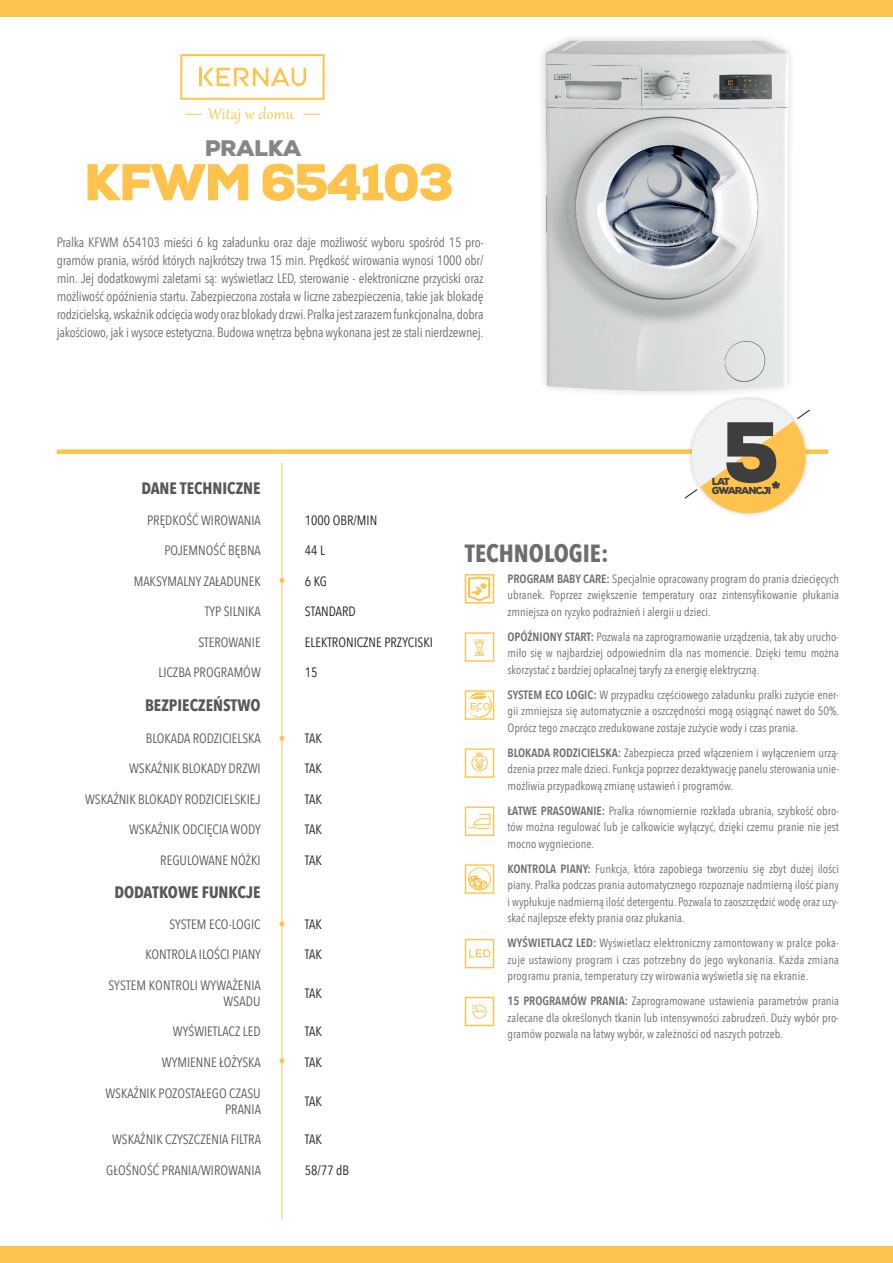
<style>
.page{position:relative;width:893px;height:1263px;background:#fff}
.page>*{position:absolute;margin:0;border:0;box-sizing:border-box;transform-origin:0 0}
.t1{font:900 85.95px "Nexa";color:#3e3e3f}
.t2{font:900 51.6px "Nexa";letter-spacing:-.04em;color:#fec34d}
.t3{font:700 24.75px "Avenir Next Condensed";color:#6c6d70}
.t4{font:900 22.5px "Nexa";letter-spacing:-.015em;color:#848689}
.t5{font:18.9px "Gabriola";letter-spacing:.02em;color:#fec34d}
.t6{font:700 16.5px "Avenir Next Condensed";color:#57585a}
.t7{font:13.5px/18px "Avenir Next Condensed";letter-spacing:-.015em;color:#6c6d70;text-align:justify}
.t8{font:13.5px/16.2px "Avenir Next Condensed";color:#57585a;text-align:right}
.t9{font:13.5px "Avenir Next Condensed";color:#231f20}
.t10{font:12px/16.5px "Avenir Next Condensed";color:#6c6d70;text-align:justify}
.t11{font:900 10.05px/8.2px "Nexa";letter-spacing:-.1em;color:#3e3e3f}
.s1{font-weight:600}
</style>
<div class="page">
<div style="left:0;top:0;width:893px;height:16px;background:#fec34d"></div>
<svg style="left:180px;top:54px;width:145px;height:46px"></svg>
<svg style="left:185px;top:114px;width:17px;height:1px"></svg>
<svg style="left:303px;top:114px;width:17px;height:1px"></svg>
<svg style="left:279px;top:578px;width:5px;height:5px"></svg>
<svg style="left:279px;top:1058px;width:5px;height:5px"></svg>
<div style="left:57px;top:449px;width:771px;height:5px;background:#fec34d"></div>
<div style="left:537px;top:32px;width:259px;height:366px;background:#fafafa"></div>
<img style="left:545px;top:40px;width:245px;height:350px">
<hr style="left:282px;top:463px;width:1px;height:757px;background:#fec34d">
<div style="left:680px;top:395px;width:134px;height:123px;background:#231f20;opacity:.2"></div>
<svg style="left:685px;top:399px;width:125px;height:114px"></svg>
<svg style="left:279px;top:736px;width:5px;height:5px"></svg>
<svg style="left:279px;top:922px;width:5px;height:5px"></svg>
<div style="left:0;top:1247px;width:893px;height:16px;background:#fec34d"></div>
<svg style="left:465px;top:574px;width:29px;height:29px"></svg>
<svg style="left:465px;top:939px;width:29px;height:29px"></svg>
<svg style="left:465px;top:690px;width:29px;height:30px"></svg>
<svg style="left:465px;top:632px;width:29px;height:30px"></svg>
<svg style="left:465px;top:806px;width:29px;height:30px"></svg>
<svg style="left:465px;top:748px;width:29px;height:30px"></svg>
<svg style="left:465px;top:864px;width:29px;height:30px"></svg>
<svg style="left:465px;top:997px;width:29px;height:29px"></svg>
<h3 class="t5" style="left:208px;top:106px;width:87px">Witaj w domu</h3>
<h3 class="t4" style="left:205px;top:134px;width:98px">PRALKA</h3>
<h2 class="t2" style="left:84px;top:149px;width:372px">KFWM 654103</h2>
<p class="t7" style="left:57px;top:233px;width:428px">Pralka KFWM 654103 mieści 6 kg załadunku oraz daje możliwość wyboru spośród 15 pro&shy;gramów prania, wśród których najkrótszy trwa 15 min. Prędkość wirowania wynosi 1000 obr/ min. Jej dodatkowymi zaletami są: wyświetlacz LED, sterowanie - elektroniczne przyciski oraz możliwość opóźnienia startu. Zabezpieczona została w liczne zabezpieczenia, takie jak blokadę rodzicielską, wskaźnik odcięcia wody oraz blokady drzwi. Pralka jest zarazem funkcjonalna, dobra jakościowo, jak i wysoce estetyczna. Budowa wnętrza bębna wykonana jest ze stali nierdzewnej.</p>
<h3 class="t6" style="left:141px;top:478px;width:121px">DANE TECHNICZNE</h3>
<p class="t8" style="left:147px;top:511px;width:115px">PRĘDKOŚĆ WIROWANIA</p>
<p class="t9" style="left:305px;top:508px;width:74px">1000 OBR/MIN</p>
<p class="t8" style="left:164px;top:542px;width:98px">POJEMNOŚĆ BĘBNA</p>
<p class="t9" style="left:305px;top:539px;width:22px">44 L</p>
<p class="t8" style="left:134px;top:572px;width:129px">MAKSYMALNY ZAŁADUNEK</p>
<p class="t9" style="left:305px;top:569px;width:24px">6 KG</p>
<p class="t8" style="left:205px;top:603px;width:58px">TYP SILNIKA</p>
<p class="t9" style="left:305px;top:600px;width:52px">STANDARD</p>
<p class="t8" style="left:198px;top:633px;width:64px">STEROWANIE</p>
<p class="t9" style="left:305px;top:630px;width:130px">ELEKTRONICZNE PRZYCISKI</p>
<p class="t8" style="left:159px;top:664px;width:104px">LICZBA PROGRAMÓW</p>
<p class="t9" style="left:305px;top:661px;width:14px">15</p>
<h3 class="t6" style="left:145px;top:695px;width:117px">BEZPIECZEŃSTWO</h3>
<p class="t8" style="left:146px;top:729px;width:116px">BLOKADA RODZICIELSKA</p>
<p class="t9" style="left:305px;top:726px;width:19px">TAK</p>
<p class="t8" style="left:129px;top:760px;width:133px">WSKAŹNIK BLOKADY DRZWI</p>
<p class="t9" style="left:305px;top:757px;width:19px">TAK</p>
<p class="t8" style="left:85px;top:790px;width:177px">WSKAŹNIK BLOKADY RODZICIELSKIEJ</p>
<p class="t9" style="left:305px;top:787px;width:19px">TAK</p>
<p class="t8" style="left:129px;top:821px;width:133px">WSKAŹNIK ODCIĘCIA WODY</p>
<p class="t9" style="left:305px;top:818px;width:19px">TAK</p>
<p class="t8" style="left:160px;top:851px;width:102px">REGULOWANE NÓŻKI</p>
<p class="t9" style="left:305px;top:848px;width:19px">TAK</p>
<h3 class="t6" style="left:114px;top:882px;width:148px">DODATKOWE FUNKCJE</h3>
<p class="t8" style="left:169px;top:915px;width:93px">SYSTEM ECO-LOGIC</p>
<p class="t9" style="left:305px;top:912px;width:19px">TAK</p>
<p class="t8" style="left:145px;top:946px;width:117px">KONTROLA ILOŚCI PIANY</p>
<p class="t9" style="left:305px;top:943px;width:19px">TAK</p>
<p class="t8" style="left:108px;top:976px;width:154px">SYSTEM KONTROLI WYWAŻENIA<br>WSADU</p>
<p class="t9" style="left:305px;top:981px;width:19px">TAK</p>
<p class="t8" style="left:173px;top:1023px;width:89px">WYŚWIETLACZ LED</p>
<p class="t9" style="left:305px;top:1020px;width:19px">TAK</p>
<p class="t8" style="left:162px;top:1053px;width:100px">WYMIENNE ŁOŻYSKA</p>
<p class="t9" style="left:305px;top:1051px;width:19px">TAK</p>
<p class="t8" style="left:105px;top:1084px;width:157px">WSKAŹNIK POZOSTAŁEGO CZASU<br>PRANIA</p>
<p class="t9" style="left:305px;top:1089px;width:19px">TAK</p>
<p class="t8" style="left:112px;top:1131px;width:150px">WSKAŹNIK CZYSZCZENIA FILTRA</p>
<p class="t9" style="left:305px;top:1128px;width:19px">TAK</p>
<p class="t8" style="left:106px;top:1161px;width:156px">GŁOŚNOŚĆ PRANIA/WIROWANIA</p>
<p class="t9" style="left:305px;top:1158px;width:46px">58/77 dB</p>
<h1 class="t1" style="left:722px;top:397px;width:59px">5</h1>
<p class="t11" style="left:728px;top:486px;width:45px">ARANCJI</p>
<p class="t11" style="left:712px;top:478px;width:20px">LAT<br>GW</p>
<h3 class="t3" style="left:465px;top:538px;width:145px">TECHNOLOGIE:</h3>
<p class="t10" style="left:507px;top:570px;width:333px"><span class="s1">PROGRAM BABY CARE:</span> Specjalnie opracowany program do prania dziecięcych ubranek. Poprzez zwiększenie temperatury oraz zintensyfikowanie płukania zmniejsza on ryzyko podrażnień i alergii u dzieci.</p>
<p class="t10" style="left:507px;top:628px;width:333px"><span class="s1">OPÓŹNIONY START:</span> Pozwala na zaprogramowanie urządzenia, tak aby urucho&shy;miło się w najbardziej odpowiednim dla nas momencie. Dzięki temu można skorzystać z bardziej opłacalnej taryfy za energię elektryczną.</p>
<p class="t10" style="left:507px;top:686px;width:333px"><span class="s1">SYSTEM ECO LOGIC:</span> W przypadku częściowego załadunku pralki zużycie ener&shy;gii zmniejsza się automatycznie a oszczędności mogą osiągnąć nawet do 50%.<br>Oprócz tego znacząco zredukowane zostaje zużycie wody i czas prania.</p>
<p class="t10" style="left:507px;top:744px;width:333px"><span class="s1">BLOKADA RODZICIELSKA:</span> Zabezpiecza przed włączeniem i wyłączeniem urzą&shy;dzenia przez małe dzieci. Funkcja poprzez dezaktywację panelu sterowania unie&shy;możliwia przypadkową zmianę ustawień i programów.</p>
<p class="t10" style="left:507px;top:802px;width:333px"><span class="s1">ŁATWE PRASOWANIE:</span> Pralka równomiernie rozkłada ubrania, szybkość obro&shy;tów można regulować lub je całkowicie wyłączyć, dzięki czemu pranie nie jest mocno wygniecione.</p>
<p class="t10" style="left:507px;top:860px;width:333px"><span class="s1">KONTROLA PIANY:</span> Funkcja, która zapobiega tworzeniu się zbyt dużej ilości piany. Pralka podczas prania automatycznego rozpoznaje nadmierną ilość piany i wypłukuje nadmierną ilość detergentu. Pozwala to zaoszczędzić wodę oraz uzy&shy;skać najlepsze efekty prania oraz płukania.</p>
<p class="t10" style="left:507px;top:934px;width:333px"><span class="s1">WYŚWIETLACZ LED:</span> Wyświetlacz elektroniczny zamontowany w pralce poka&shy;zuje ustawiony program i czas potrzebny do jego wykonania. Każda zmiana programu prania, temperatury czy wirowania wyświetla się na ekranie.</p>
<p class="t10" style="left:507px;top:992px;width:333px"><span class="s1">15 PROGRAMÓW PRANIA:</span> Zaprogramowane ustawienia parametrów prania zalecane dla określonych tkanin lub intensywności zabrudzeń. Duży wybór pro&shy;gramów pozwala na łatwy wybór, w zależności od naszych potrzeb.</p>
</div>
